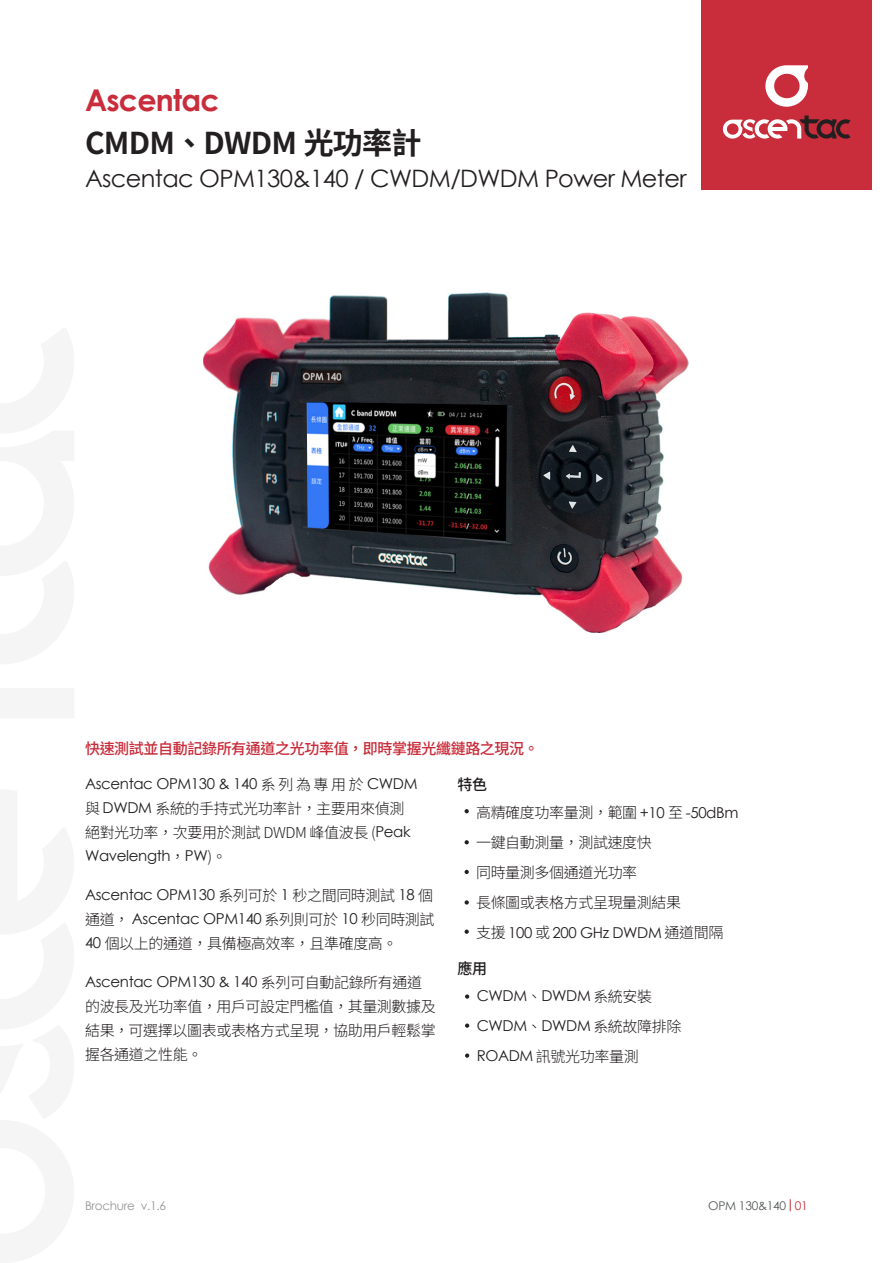
<style>
.page{position:relative;width:893px;height:1263px;background:#fff}
.page>*{position:absolute;margin:0;border:0;box-sizing:border-box;transform-origin:0 0}
.t1{font:700 30px "Noto Sans TC";letter-spacing:-.025em;color:#231f20}
.t2{font:700 30px "Century Gothic";letter-spacing:-.025em;color:#c92c3a}
.t3{font:24px "Century Gothic";letter-spacing:-.025em;color:#231f20}
.M-L-10{font:300 15px "Noto Sans TC";letter-spacing:-.025em;color:#231f20}
.M-L-10-2{font:15px "Century Gothic";letter-spacing:-.025em;color:#231f20}
.t4{font:500 15px "Noto Sans TC";letter-spacing:-.025em;color:#c92c3a}
.t5{font:500 15px "Noto Sans TC";color:#231f20}
.t6{font:12px "Century Gothic";letter-spacing:-.025em;color:#969696}
.t7{font:12px "Century Gothic";letter-spacing:-.025em;color:#545758}
.s1{font-family:"Noto Sans TC";font-weight:300}
.s2{font-family:"Century Gothic";font-weight:400}
.s3{color:#c92c3a}
</style>
<div class="page">
<svg style="left:465px;top:809px;width:4px;height:4px"></svg>
<svg style="left:465px;top:994px;width:4px;height:5px"></svg>
<svg style="left:465px;top:1023px;width:4px;height:5px"></svg>
<svg style="left:465px;top:1053px;width:4px;height:5px"></svg>
<svg style="left:465px;top:840px;width:4px;height:4px"></svg>
<svg style="left:465px;top:870px;width:4px;height:4px"></svg>
<svg style="left:465px;top:900px;width:4px;height:4px"></svg>
<svg style="left:465px;top:929px;width:4px;height:5px"></svg>
<div style="left:702px;top:0;width:170px;height:189px;background:#c92c3a"></div>
<svg style="left:765px;top:65px;width:43px;height:42px"></svg>
<svg style="left:723px;top:115px;width:127px;height:24px"></svg>
<svg style="left:790px;top:1199px;width:1px;height:12px"></svg>
<img style="left:204px;top:293px;width:484px;height:340px">
<p class="t2" style="left:85px;top:77px;width:136px">Ascentac</p>
<p class="t1" style="left:85px;top:126px;width:338px">CMDM、DWDM 光功率計</p>
<p class="t3" style="left:85px;top:161px;width:603px">Ascentac OPM130&amp;140 / CWDM/DWDM Power Meter</p>
<p class="t4" style="left:85px;top:740px;width:455px">快速測試並自動記錄所有通道之光功率值，即時掌握光纖鏈路之現況。</p>
<p class="M-L-10-2" style="left:85px;top:773px;width:334px">Ascentac OPM130 &amp; 140 <span class="s1">系 列 為 專 用 於</span> CWDM</p>
<p class="M-L-10" style="left:85px;top:799px;width:321px">與 <span class="s2">DWDM</span> 系統的手持式光功率計，主要用來偵測</p>
<p class="M-L-10" style="left:85px;top:823px;width:327px">絕對光功率，次要用於測試 DWDM 峰值波長 (<span class="s2">Peak</span></p>
<p class="M-L-10-2" style="left:85px;top:845px;width:143px">Wavelength<span class="s1">，</span>PW<span class="s1">)。</span></p>
<p class="M-L-10-2" style="left:85px;top:884px;width:350px">Ascentac OPM130 <span class="s1">系列可於</span> 1 <span class="s1">秒之間同時測試</span> 18 <span class="s1">個</span></p>
<p class="M-L-10-2" style="left:85px;top:908px;width:351px"><span class="s1">通道，</span> Ascentac OPM140 <span class="s1">系列則可於</span> 10 <span class="s1">秒同時測試</span></p>
<p class="M-L-10" style="left:85px;top:934px;width:314px"><span class="s2">40</span> 個以上的通道，具備極高效率，且準確度高。</p>
<p class="M-L-10-2" style="left:85px;top:971px;width:339px">Ascentac OPM130 &amp; 140 <span class="s1">系列可自動記錄所有通道</span></p>
<p class="M-L-10" style="left:85px;top:997px;width:352px">的波長及光功率值，用戶可設定門檻值，其量測數據及</p>
<p class="M-L-10" style="left:85px;top:1021px;width:352px">結果，可選擇以圖表或表格方式呈現，協助用戶輕鬆掌</p>
<p class="M-L-10" style="left:85px;top:1045px;width:119px">握各通道之性能。</p>
<p class="t5" style="left:458px;top:776px;width:31px">特色</p>
<p class="M-L-10" style="left:476px;top:804px;width:264px">高精確度功率量測，範圍 <span class="s2">+10</span> 至 <span class="s2">-50dBm</span></p>
<p class="M-L-10" style="left:476px;top:834px;width:177px">一鍵自動測量，測試速度快</p>
<p class="M-L-10" style="left:476px;top:864px;width:163px">同時量測多個通道光功率</p>
<p class="M-L-10" style="left:476px;top:894px;width:207px">長條圖或表格方式呈現量測結果</p>
<p class="M-L-10-2" style="left:476px;top:922px;width:249px"><span class="s1">支援</span> 100 <span class="s1">或</span> 200 GHz DWDM <span class="s1">通道間隔</span></p>
<p class="t5" style="left:458px;top:960px;width:31px">應用</p>
<p class="M-L-10-2" style="left:477px;top:985px;width:177px">CWDM<span class="s1">、</span>DWDM <span class="s1">系統安裝</span></p>
<p class="M-L-10-2" style="left:477px;top:1015px;width:206px">CWDM<span class="s1">、</span>DWDM <span class="s1">系統故障排除</span></p>
<p class="M-L-10" style="left:477px;top:1048px;width:163px"><span class="s2">ROADM</span> 訊號光功率量測</p>
<p class="t6" style="left:85px;top:1197px;width:83px">Brochure v.1.6</p>
<p class="t7" style="left:708px;top:1197px;width:101px">OPM 130&amp;140 <span class="s3">01</span></p>
</div>
